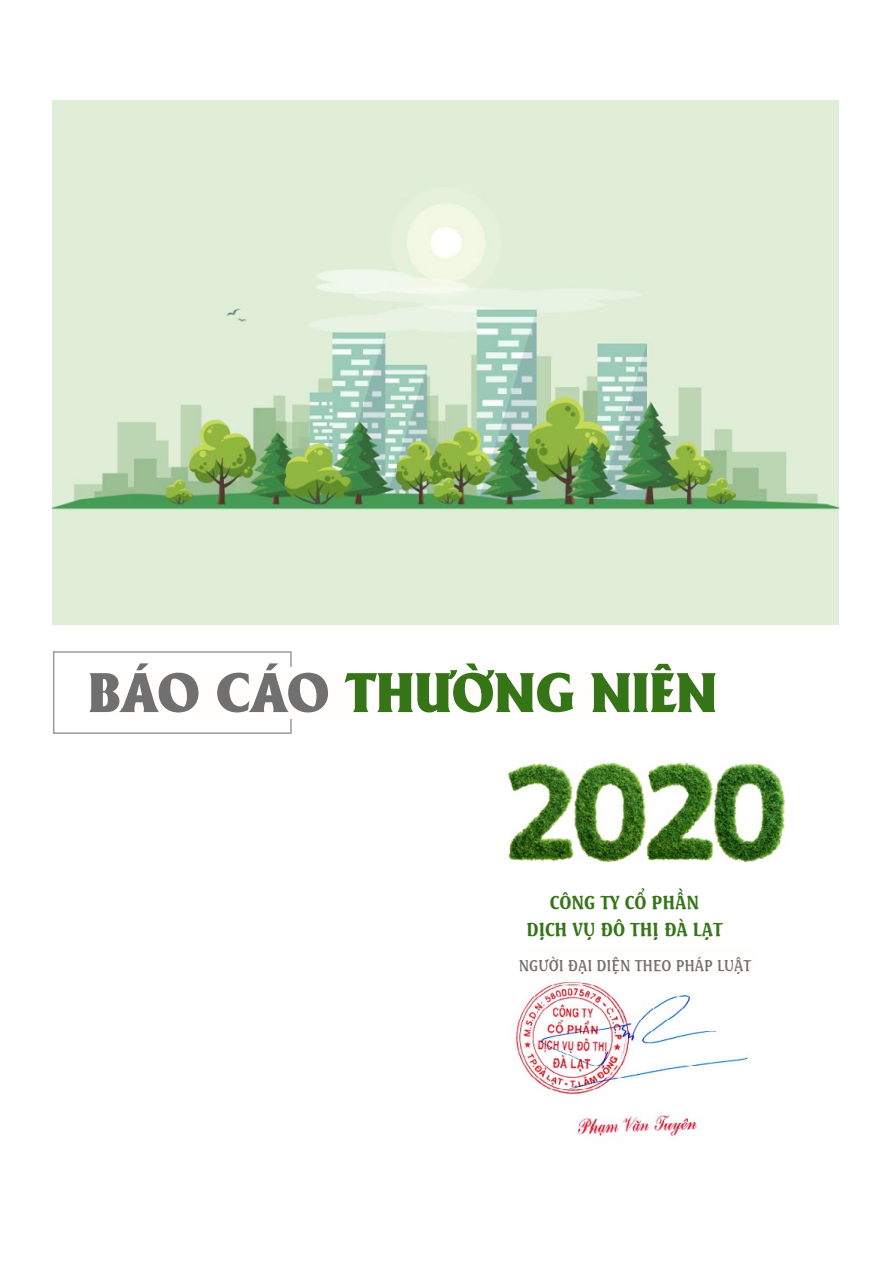
<style>
.page{position:relative;width:893px;height:1263px;background:#fff}
.page>*{position:absolute;margin:0;border:0;box-sizing:border-box;transform-origin:0 0}
.t1{font:54px "UTM Alberta Heavy";color:#367517}
.t2{font:700 18px/27px "UVN Chim Bien";color:#367517;text-align:center}
.t3{font:15px "UVN Chim Bien";color:#707070}
.s1{color:#707070}
</style>
<div class="page">
<div style="left:53px;top:651px;width:239px;height:83px;border:2px solid #707070"></div>
<img style="left:53px;top:100px;width:786px;height:524px">
<div style="left:88px;top:667px;width:634px;height:51px;background:#fffefd"></div>
<img style="left:502px;top:762px;width:284px;height:101px">
<img style="left:515px;top:981px;width:233px;height:156px">
<h1 class="t1" style="left:88px;top:652px;width:630px"><span class="s1">BÁO CÁO</span> THƯỜNG NIÊN</h1>
<p class="t2" style="left:526px;top:887px;width:197px">CÔNG TY CỔ PHẦN<br>DỊCH VỤ ĐÔ THỊ ĐÀ LẠT</p>
<p class="t3" style="left:519px;top:953px;width:234px">NGƯỜI ĐẠI DIỆN THEO PHÁP LUẬT</p>
</div>
